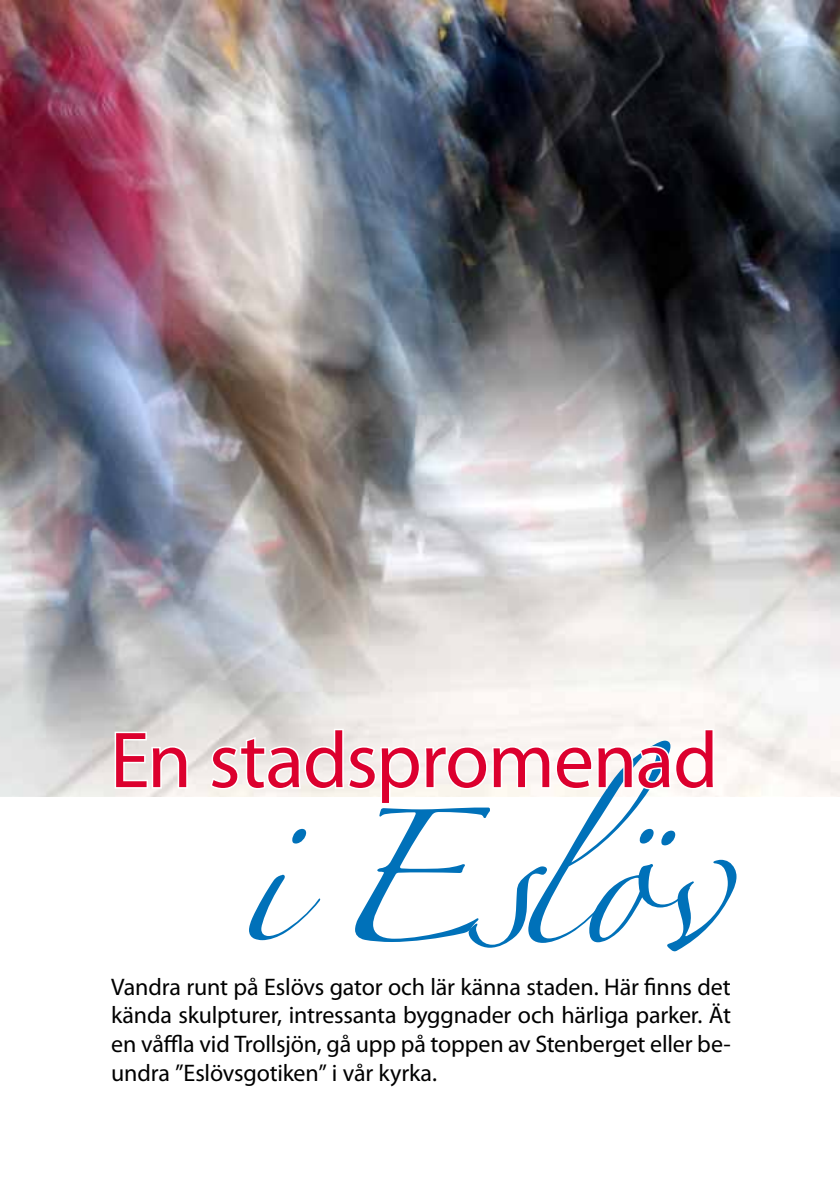
<style>
.page{position:relative;width:840px;height:1191px;background:#fff}
.page>*{position:absolute;margin:0;border:0;box-sizing:border-box;transform-origin:0 0}
.t1{font:300px "Linotype Zapfino One";letter-spacing:-.01em;color:#0071b9}
.t2{font:80px "Myriad Pro";letter-spacing:-.015em;color:#dc002e}
.t3{font:24px/28.8px "Myriad Pro";letter-spacing:-.005em;color:#000;text-align:justify}
</style>
<div class="page">
<img style="left:0;top:0;width:839px;height:796px">
<svg style="left:113px;top:730px;width:76px;height:60px"></svg>
<svg style="left:208px;top:727px;width:507px;height:70px"></svg>
<h2 class="t2" style="left:110px;top:711px;width:609px">En stadspromenad</h2>
<h1 class="t1" style="left:235px;top:660px;width:496px">i Eslöv</h1>
<p class="t3" style="left:111px;top:971px;width:621px">Vandra runt på Eslövs gator och lär känna staden. Här finns det kända skulpturer, intressanta byggnader och härliga parker. Ät en våffla vid Trollsjön, gå upp på toppen av Stenberget eller be&shy;undra ”Eslövsgotiken” i vår kyrka.</p>
</div>
